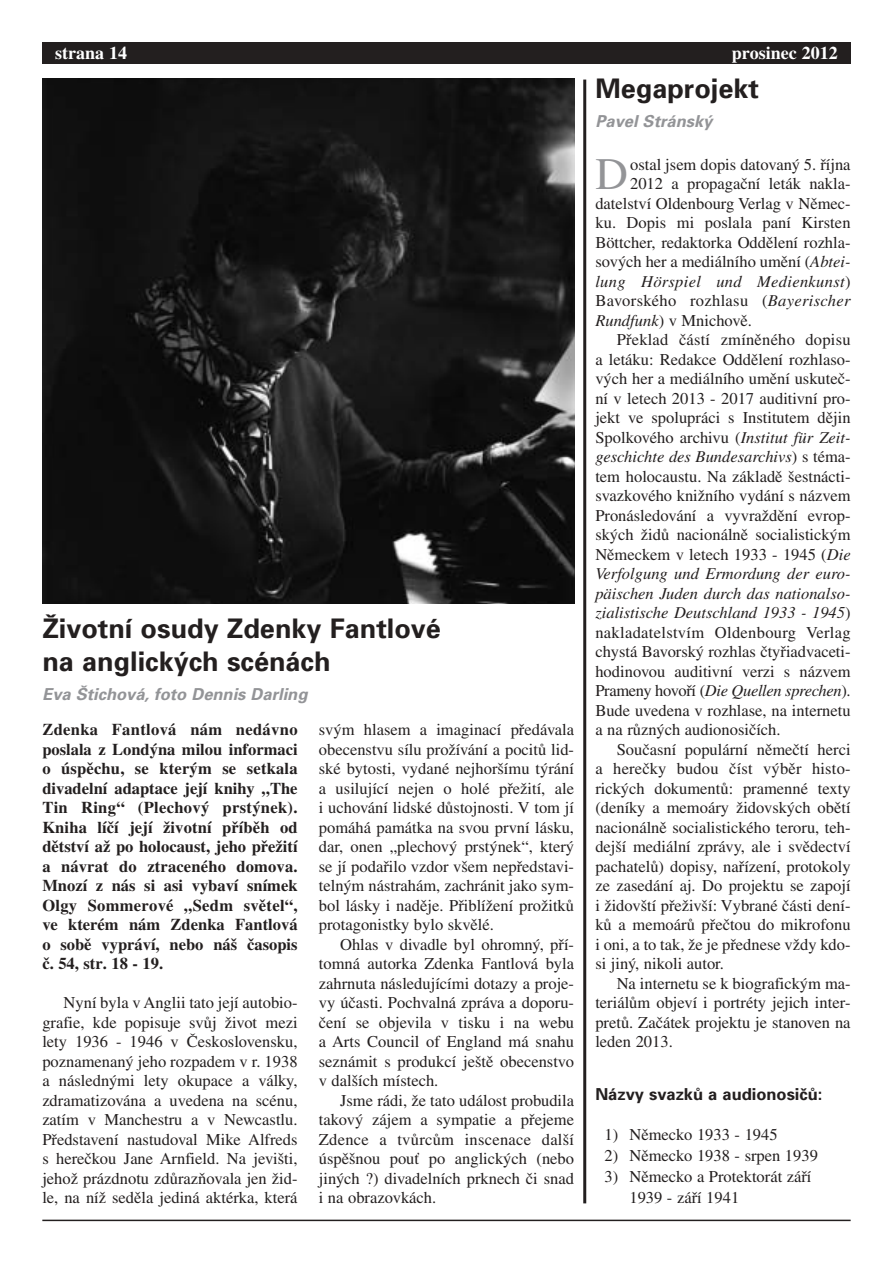
<style>
.page{position:relative;width:893px;height:1263px;background:#fff}
.page>*{position:absolute;margin:0;border:0;box-sizing:border-box;transform-origin:0 0}
.t1{font:45px "Times CE";color:#939497}
.t2{font:700 27px/32.4px "Univers CE";color:#231f1f}
.t3{font:700 18px "Times CE";color:#fff}
.t4{font:16.5px/19.5px "Times CE";color:#231f1f;text-align:justify}
.t5{font:700 16.5px/19.5px "Times CE";color:#231f1f;text-align:justify}
.t6{font:italic 16.5px "Times CE";color:#231f1f}
.t7{font:16.5px "Times CE";letter-spacing:.02em;color:#231f1f}
.t8{font:italic 700 16.5px "Univers CE";color:#939497}
.t9{font:italic 16.5px "Times CE";letter-spacing:-.02em;color:#231f1f}
.t10{font:italic 16.5px "Times CE";letter-spacing:.02em;color:#231f1f}
.t11{font:700 16.5px "Univers CE";color:#231f1f}
.s1{font-style:italic}
.s2{font-style:normal}
</style>
<div class="page">
<hr style="left:42px;top:1220px;width:808px;height:1px;background:#231f1f">
<div style="left:42px;top:43px;width:808px;height:21px;background:#231f1f"></div>
<img style="left:42px;top:78px;width:532px;height:525px">
<hr style="left:583px;top:80px;width:3px;height:1123px;background:#231f1f">
<p class="t3" style="left:55px;top:46px;width:73px">strana 14</p>
<p class="t3" style="left:731px;top:46px;width:107px">prosinec 2012</p>
<h2 class="t2" style="left:42px;top:616px;width:400px">Životní osudy Zdenky Fantlové na anglických scénách</h2>
<p class="t8" style="left:42px;top:688px;width:266px">Eva Štichová, foto Dennis Darling</p>
<p class="t5" style="left:42px;top:722px;width:257px">Zdenka Fantlová nám nedávno poslala z Londýna milou informaci o úspěchu, se kterým se setkala divadelní adaptace její knihy „The Tin Ring“ (Plechový prstýnek).<br>Kniha líčí její životní příběh od dětství až po holocaust, jeho přežití a návrat do ztraceného domova.<br>Mnozí z nás si asi vybaví snímek Olgy Sommerové „Sedm světel“, ve kterém nám Zdenka Fantlová o sobě vypráví, nebo náš časopis č. 54, str. 18 - 19.</p>
<p class="t4" style="left:42px;top:995px;width:257px;text-indent:21px">Nyní byla v Anglii tato její autobio&shy;grafie, kde popisuje svůj život mezi lety 1936 - 1946 v Československu, poznamenaný jeho rozpadem v r. 1938 a následnými lety okupace a války, zdramatizována a uvedena na scénu, zatím v Manchestru a v Newcastlu.<br>Představení nastudoval Mike Alfreds s herečkou Jane Arnfield. Na jevišti, jehož prázdnotu zdůrazňovala jen žid&shy;le, na níž seděla jediná aktérka, která</p>
<p class="t4" style="left:319px;top:722px;width:257px">svým hlasem a imaginací předávala obecenstvu sílu prožívání a pocitů lid&shy;ské bytosti, vydané nejhoršímu týrání a usilující nejen o holé přežití, ale i uchování lidské důstojnosti. V tom jí pomáhá památka na svou první lásku, dar, onen „plechový prstýnek“, který se jí podařilo vzdor všem nepředstavi&shy;telným nástrahám, zachránit jako sym&shy;bol lásky i naděje. Přiblížení prožitků protagonistky bylo skvělé.</p>
<p class="t4" style="left:319px;top:936px;width:257px;text-indent:21px">Ohlas v divadle byl ohromný, pří&shy;tomná autorka Zdenka Fantlová byla zahrnuta následujícími dotazy a proje&shy;vy účasti. Pochvalná zpráva a doporu&shy;čení se objevila v tisku i na webu a Arts Council of England má snahu seznámit s produkcí ještě obecenstvo v dalších místech.</p>
<p class="t4" style="left:319px;top:1092px;width:257px;text-indent:21px">Jsme rádi, že tato událost probudila takový zájem a sympatie a přejeme Zdence a tvůrcům inscenace další úspěšnou pouť po anglických (nebo jiných ?) divadelních prknech či snad i na obrazovkách.</p>
<h2 class="t2" style="left:595px;top:75px;width:165px">Megaprojekt</h2>
<p class="t8" style="left:595px;top:115px;width:118px">Pavel Stránský</p>
<h1 class="t1" style="left:595px;top:157px;width:34px">D</h1>
<p class="t4" style="left:630px;top:156px;width:222px">ostal jsem dopis datovaný 5. října</p>
<p class="t4" style="left:630px;top:176px;width:222px">2012 a propagační leták nakla-</p>
<p class="t4" style="left:595px;top:195px;width:257px">datelství Oldenbourg Verlag v Němec-</p>
<p class="t4" style="left:595px;top:215px;width:257px">ku. Dopis mi poslala paní Kirsten</p>
<p class="t4" style="left:595px;top:234px;width:257px">Böttcher, redaktorka Oddělení rozhla-</p>
<p class="t4" style="left:595px;top:254px;width:257px">sových her a mediálního umění (<span class="s1">Abtei-</span></p>
<p class="t10" style="left:595px;top:275px;width:257px">lung Hörspiel und Medienkunst<span class="s2">)</span></p>
<p class="t7" style="left:595px;top:295px;width:257px">Bavorského rozhlasu (<span class="s1">Bayerischer</span></p>
<p class="t4" style="left:595px;top:312px;width:158px"><span class="s1">Rundfunk</span>) v Mnichově.</p>
<p class="t4" style="left:616px;top:332px;width:235px">Překlad částí zmíněného dopisu</p>
<p class="t4" style="left:595px;top:351px;width:257px">a letáku: Redakce Oddělení rozhlaso-</p>
<p class="t4" style="left:595px;top:371px;width:257px">vých her a mediálního umění uskuteč-</p>
<p class="t4" style="left:595px;top:390px;width:257px">ní v letech 2013 - 2017 auditivní pro-</p>
<p class="t4" style="left:595px;top:410px;width:257px">jekt ve spolupráci s Institutem dějin</p>
<p class="t4" style="left:595px;top:429px;width:257px">Spolkového archivu (<span class="s1">Institut für Zeit-</span></p>
<p class="t6" style="left:595px;top:450px;width:257px">geschichte des Bundesarchivs<span class="s2">) s téma-</span></p>
<p class="t4" style="left:595px;top:468px;width:257px">tem holocaustu. Na základě šestnácti-</p>
<p class="t4" style="left:595px;top:488px;width:257px">svazkového knižního vydání s názvem</p>
<p class="t4" style="left:595px;top:507px;width:257px">Pronásledování a vyvraždění evrop-</p>
<p class="t4" style="left:595px;top:527px;width:257px">ských židů nacionálně socialistickým</p>
<p class="t4" style="left:595px;top:546px;width:257px">Německem v letech 1933 - 1945 (<span class="s1">Die</span></p>
<p class="t6" style="left:595px;top:567px;width:257px">Verfolgung und Ermordung der euro-</p>
<p class="t6" style="left:595px;top:587px;width:257px">päischen Juden durch das nationalso-</p>
<p class="t6" style="left:595px;top:606px;width:257px">zialistische Deutschland 1933 - 1945<span class="s2">)</span></p>
<p class="t7" style="left:595px;top:626px;width:257px">nakladatelstvím Oldenbourg Verlag</p>
<p class="t4" style="left:595px;top:644px;width:257px">chystá Bavorský rozhlas čtyřiadvaceti-</p>
<p class="t4" style="left:595px;top:663px;width:257px">hodinovou auditivní verzi s názvem</p>
<p class="t9" style="left:595px;top:684px;width:257px"><span class="s2">Prameny hovoří (</span>Die Quellen sprechen<span class="s2">).</span></p>
<p class="t4" style="left:595px;top:702px;width:257px">Bude uvedena v rozhlase, na internetu</p>
<p class="t4" style="left:595px;top:722px;width:187px">a na různých audionosičích.</p>
<p class="t4" style="left:616px;top:741px;width:235px">Současní populární němečtí herci</p>
<p class="t4" style="left:595px;top:761px;width:257px">a herečky budou číst výběr histo-</p>
<p class="t4" style="left:595px;top:780px;width:257px">rických dokumentů: pramenné texty</p>
<p class="t4" style="left:595px;top:800px;width:257px">(deníky a memoáry židovských obětí</p>
<p class="t4" style="left:595px;top:819px;width:257px">nacionálně socialistického teroru, teh-</p>
<p class="t4" style="left:595px;top:839px;width:257px">dejší mediální zprávy, ale i svědectví</p>
<p class="t4" style="left:595px;top:858px;width:257px">pachatelů) dopisy, nařízení, protokoly</p>
<p class="t4" style="left:595px;top:878px;width:257px">ze zasedání aj. Do projektu se zapojí</p>
<p class="t4" style="left:595px;top:897px;width:257px">i židovští přeživší: Vybrané části dení-</p>
<p class="t4" style="left:595px;top:917px;width:257px">ků a memoárů přečtou do mikrofonu</p>
<p class="t4" style="left:595px;top:936px;width:257px">i oni, a to tak, že je přednese vždy kdo-</p>
<p class="t4" style="left:595px;top:956px;width:130px">si jiný, nikoli autor.</p>
<p class="t4" style="left:616px;top:975px;width:235px">Na internetu se k biografickým ma-</p>
<p class="t4" style="left:595px;top:995px;width:257px">teriálům objeví i portréty jejich inter-</p>
<p class="t4" style="left:595px;top:1014px;width:257px">pretů. Začátek projektu je stanoven na</p>
<p class="t4" style="left:595px;top:1034px;width:79px">leden 2013.</p>
<p class="t11" style="left:595px;top:1088px;width:228px">Názvy svazků a audionosičů:</p>
<p class="t4" style="left:604px;top:1127px;width:175px">1) Německo 1933 - 1945</p>
<p class="t4" style="left:604px;top:1148px;width:215px">2) Německo 1938 - srpen 1939</p>
<p class="t4" style="left:629px;top:1168px;width:184px;line-height:21px;text-indent:-25px">3) Německo a Protektorát září<br>1939 - září 1941</p>
</div>
